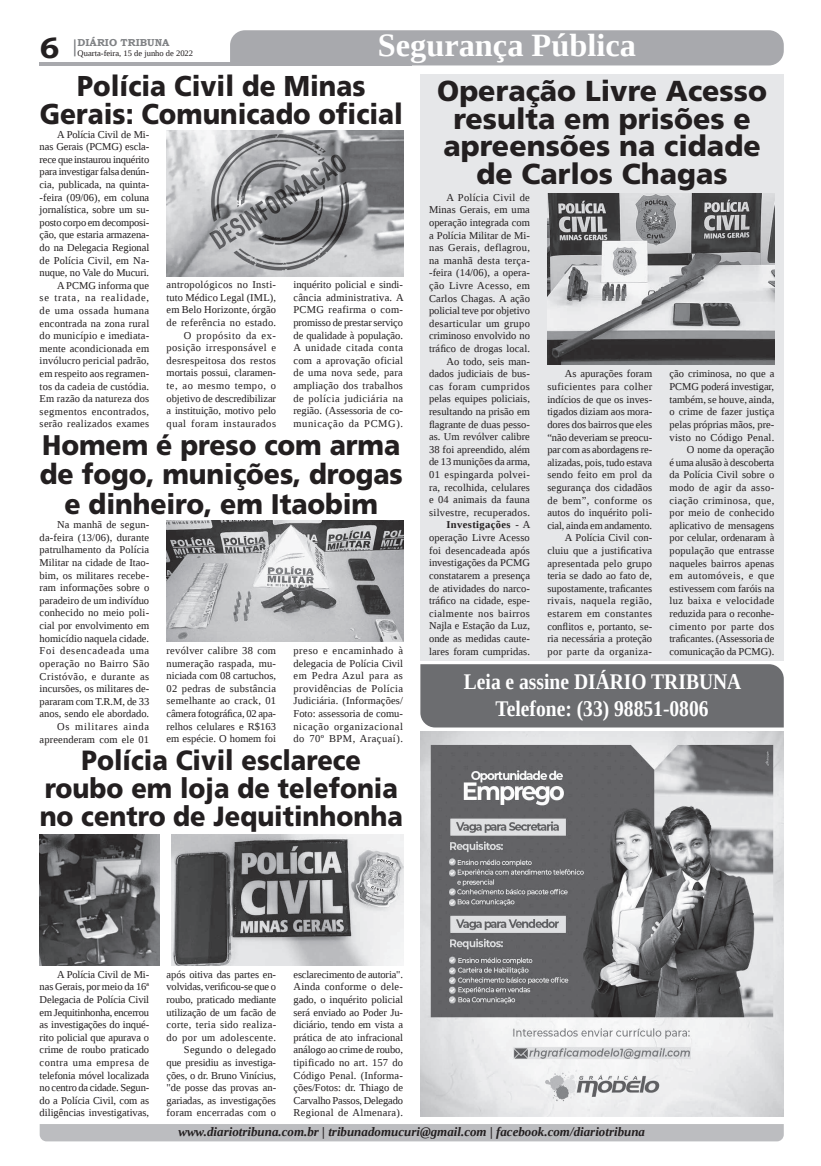
<style>
.page{position:relative;width:821px;height:1166px;background:#fff}
.page>*{position:absolute;margin:0;border:0;box-sizing:border-box;transform-origin:0 0}
.t1{font:700 32.38px "Liberation Serif";color:#fff}
.t2{font:700 29.31px "Bookman Old Style";color:#231f20}
.t3{font:900 28.88px/28px "Frutiger LT Std";color:#231f20;text-align:center}
.t4{font:900 28.7px/28px "Frutiger LT Std";color:#231f20;text-align:center;scale:.92 1}
.t5{font:900 28.35px/29.5px "Frutiger LT Std";letter-spacing:-.005em;color:#231f20;text-align:center;scale:.94 1}
.t6{font:900 27.82px/28px "Frutiger LT Std";color:#231f20;text-align:center;scale:.92 1}
.t7{font:700 22.31px/26.8px "Liberation Serif";color:#fff;text-align:center;scale:.88 1}
.t8{font:italic 700 12.95px "Liberation Serif";color:#231f20}
.t9{font:10.5px/12.6px "Liberation Serif";letter-spacing:.005em;color:#231f20;text-align:right}
.t10{font:10.5px/12.6px "Liberation Serif";letter-spacing:.025em;color:#231f20;text-align:right}
.t11{font:700 10.06px "Bookman Old Style";color:#808285}
.t12{font:8.4px "Liberation Serif";color:#231f20}
.s1{font-weight:700}
</style>
<div class="page">
<svg style="left:74px;top:39px;width:2px;height:17px"></svg>
<hr style="left:40px;top:62px;width:372px;height:3px;background:#a8a9ad">
<div style="left:230px;top:30px;width:554px;height:35px;background:#a8a9ad"></div>
<div style="left:40px;top:1124px;width:744px;height:17px;background:#bcbdc0"></div>
<div style="left:420px;top:74px;width:364px;height:587px;background:#e6e7e9"></div>
<img style="left:420px;top:732px;width:364px;height:384px">
<img style="left:547px;top:194px;width:227px;height:171px">
<div style="left:420px;top:664px;width:364px;height:63px;background:#6c6d70"></div>
<img style="left:167px;top:130px;width:236px;height:146px">
<img style="left:167px;top:521px;width:236px;height:120px">
<img style="left:40px;top:834px;width:120px;height:132px">
<img style="left:171px;top:834px;width:232px;height:132px">
<h1 class="t1" style="left:378px;top:24px;width:260px">Segurança Pública</h1>
<h3 class="t4" style="left:40px;top:72px;width:396px">Polícia Civil de Minas<br>Gerais: Comunicado oficial</h3>
<p class="t11" style="left:78px;top:35px;width:93px">DIÁRIO TRIBUNA</p>
<h2 class="t2" style="left:40px;top:27px;width:21px">6</h2>
<p class="t12" style="left:78px;top:48px;width:117px">Quarta-feira, 15 de junho de 2022</p>
<h3 class="t3" style="left:437px;top:76px;width:331px">Operação Livre Acesso resulta em prisões e apreensões na cidade de Carlos Chagas</h3>
<p class="t9" style="left:429px;top:191px;width:103px">A Polícia Civil de<br>Minas Gerais, em uma operação integrada com a Polícia Militar de Mi&shy;nas Gerais, deflagrou, na manhã desta terça--feira (14/06), a opera&shy;ção Livre Acesso, em<br>Carlos Chagas. A ação policial teve por objetivo desarticular um grupo criminoso envolvido no tráfico de drogas local.<br>Ao todo, seis man&shy;dados judiciais de bus&shy;cas foram cumpridos pelas equipes policiais, resultando na prisão em flagrante de duas pesso&shy;as. Um revólver calibre<br>38 foi apreendido, além de 13 munições da arma,<br>01 espingarda polvei&shy;ra, recolhida, celulares e 04 animais da fauna silvestre, recuperados.<br><span class="s1">Investigações</span> - A operação Livre Acesso foi desencadeada após investigações da PCMG constatarem a presença de atividades do narco&shy;tráfico na cidade, espe&shy;cialmente nos bairros<br>Najla e Estação da Luz, onde as medidas caute&shy;lares foram cumpridas.</p>
<p class="t9" style="left:40px;top:128px;width:111px">A Polícia Civil de Mi-<br>nas Gerais (PCMG) escla&shy;rece que instaurou inquérito para investigar falsa denún&shy;cia, publicada, na quinta--feira (09/06), em coluna jornalística, sobre um su&shy;posto corpo em decomposi&shy;ção, que estaria armazena&shy;do na Delegacia Regional de Polícia Civil, em Na&shy;nuque, no Vale do Mucuri.<br>A PCMG informa que<br>se trata, na realidade, de uma ossada humana encontrada na zona rural do município e imediata&shy;mente acondicionada em invólucro pericial padrão, em respeito aos regramen&shy;tos da cadeia de custódia.<br>Em razão da natureza dos segmentos encontrados, serão realizados exames</p>
<p class="t10" style="left:167px;top:278px;width:111px">antropológicos no Insti&shy;tuto Médico Legal (IML), em Belo Horizonte, órgão de referência no estado.<br>O propósito da ex&shy;posição irresponsável e desrespeitosa dos restos mortais possui, claramen&shy;te, ao mesmo tempo, o objetivo de descredibilizar a instituição, motivo pelo qual foram instaurados</p>
<p class="t9" style="left:293px;top:278px;width:112px;text-align:justify">inquérito policial e sindi&shy;cância administrativa. A PCMG reafirma o com&shy;promisso de prestar serviço de qualidade à população.<br>A unidade citada conta com a aprovação oficial de uma nova sede, para ampliação dos trabalhos de polícia judiciária na região. (Assessoria de co&shy;municação da PCMG).</p>
<p class="t9" style="left:547px;top:368px;width:106px">As apurações foram suficientes para colher indícios de que os inves&shy;tigados diziam aos mora&shy;dores dos bairros que eles “não deveriam se preocu&shy;par com as abordagens re&shy;alizadas, pois, tudo estava sendo feito em prol da segurança dos cidadãos de bem”, conforme os autos do inquérito poli&shy;cial, ainda em andamento.<br>A Polícia Civil con&shy;cluiu que a justificativa apresentada pelo grupo teria se dado ao fato de, supostamente, traficantes rivais, naquela região, estarem em constantes conflitos e, portanto, se&shy;ria necessária a proteção por parte da organiza-</p>
<p class="t9" style="left:670px;top:368px;width:106px">ção criminosa, no que a<br>PCMG poderá investigar, também, se houve, ainda, o crime de fazer justiça pelas próprias mãos, pre&shy;visto no Código Penal.<br>O nome da operação<br>é uma alusão à descoberta da Polícia Civil sobre o modo de agir da asso&shy;ciação criminosa, que, por meio de conhecido aplicativo de mensagens por celular, ordenaram à população que entrasse naqueles bairros apenas em automóveis, e que estivessem com faróis na luz baixa e velocidade reduzida para o reconhe&shy;cimento por parte dos traficantes. (Assessoria de comunicação da PCMG).</p>
<h3 class="t5" style="left:40px;top:430px;width:388px">Homem é preso com arma de fogo, munições, drogas e dinheiro, em Itaobim</h3>
<p class="t9" style="left:40px;top:518px;width:111px">Na manhã de segun&shy;da-feira (13/06), durante patrulhamento da Polícia<br>Militar na cidade de Itao&shy;bim, os militares recebe&shy;ram informações sobre o paradeiro de um indivíduo conhecido no meio poli&shy;cial por envolvimento em homicídio naquela cidade.<br>Foi desencadeada uma operação no Bairro São<br>Cristóvão, e durante as incursões, os militares de&shy;pararam com T.R.M, de 33 anos, sendo ele abordado.<br>Os militares ainda apreenderam com ele 01</p>
<p class="t9" style="left:167px;top:644px;width:111px;text-align:justify">revólver calibre 38 com numeração raspada, mu&shy;niciada com 08 cartuchos, 02 pedras de substância semelhante ao crack, 01 câmera fotográfica, 02 apa&shy;relhos celulares e R$163 em espécie. O homem foi</p>
<p class="t9" style="left:293px;top:644px;width:111px;text-align:justify">preso e encaminhado à delegacia de Polícia Civil em Pedra Azul para as providências de Polícia Judiciária. (Informações/ Foto: assessoria de comu&shy;nicação organizacional do 70º BPM, Araçuaí).</p>
<h3 class="t7" style="left:464px;top:668px;width:317px">Leia e assine DIÁRIO TRIBUNA<br>Telefone: (33) 98851-0806</h3>
<h3 class="t6" style="left:40px;top:746px;width:396px">Polícia Civil esclarece roubo em loja de telefonia no centro de Jequitinhonha</h3>
<p class="t9" style="left:40px;top:968px;width:111px;text-align:justify;text-indent:17px">A Polícia Civil de Mi&shy;nas Gerais, por meio da 16ª Delegacia de Polícia Civil em Jequitinhonha, encerrou as investigações do inqué&shy;rito policial que apurava o crime de roubo praticado contra uma empresa de telefonia móvel localizada no centro da cidade. Segun&shy;do a Polícia Civil, com as diligências investigativas,</p>
<p class="t9" style="left:167px;top:968px;width:111px">após oitiva das partes en&shy;volvidas, verificou-se que o roubo, praticado mediante utilização de um facão de corte, teria sido realiza&shy;do por um adolescente.<br>Segundo o delegado que presidiu as investiga&shy;ções, o dr. Bruno Vinícius, "de posse das provas an&shy;gariadas, as investigações foram encerradas com o</p>
<p class="t9" style="left:293px;top:968px;width:111px;text-align:justify">esclarecimento de autoria".<br>Ainda conforme o dele&shy;gado, o inquérito policial será enviado ao Poder Ju&shy;diciário, tendo em vista a prática de ato infracional análogo ao crime de roubo, tipificado no art. 157 do Código Penal. (Informa&shy;ções/Fotos: dr. Thiago de Carvalho Passos, Delegado Regional de Almenara).</p>
<p class="t8" style="left:178px;top:1123px;width:468px">www.diariotribuna.com.br | tribunadomucuri@gmail.com | facebook.com/diariotribuna</p>
</div>
